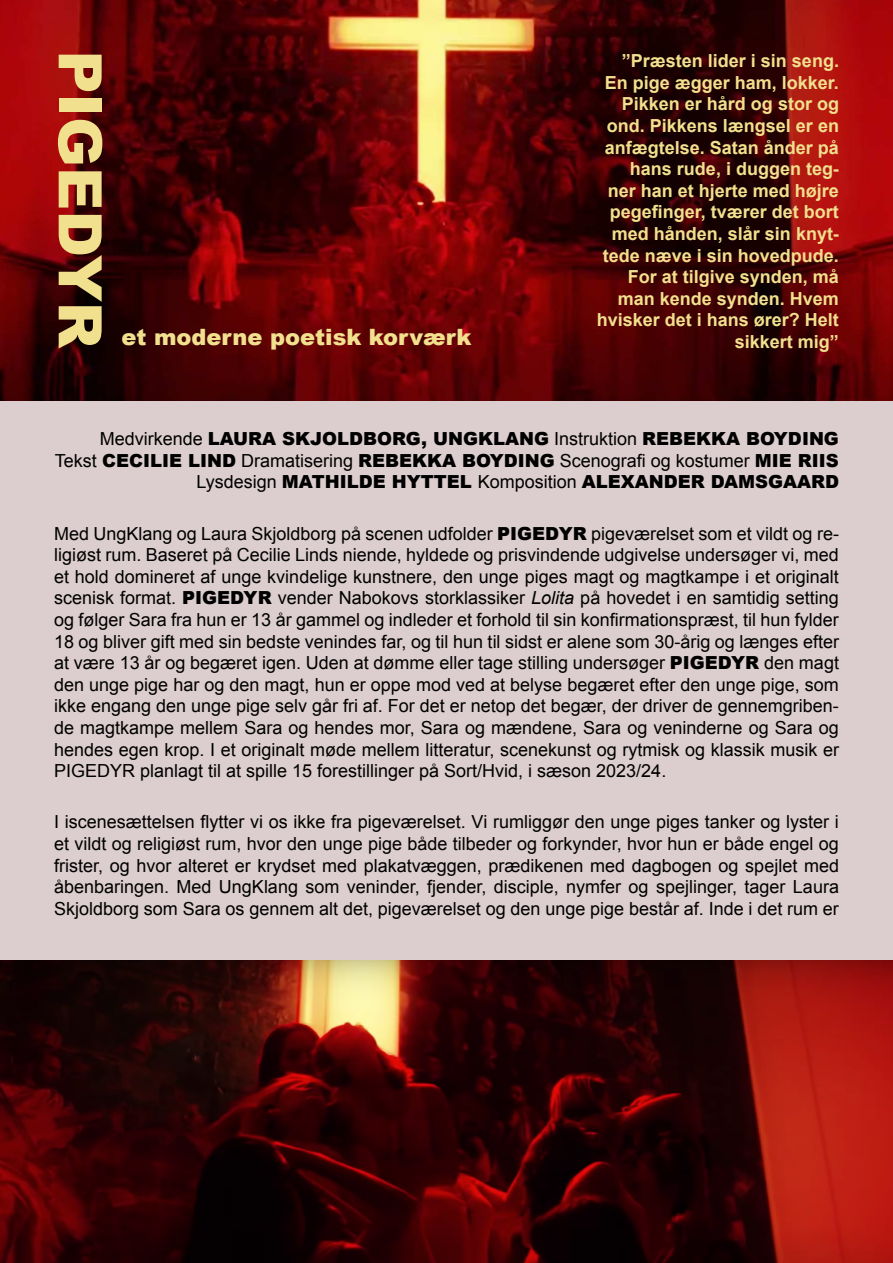
<style>
.page{position:relative;width:893px;height:1263px;background:#dccdce}
.page>*{position:absolute;margin:0;border:0;box-sizing:border-box;transform-origin:0 0}
.t1{font:900 60px "Arial";color:#f1e08d}
.t2{font:900 22.5px "Arial";color:#f1e08d}
.t3{font:18px/21.6px "Arial";color:#000;text-align:justify}
.t4{font:700 18px/21.6px "Arial";color:#f1e08d;text-align:right}
.t5{font:900 18px/21.6px "Arial";color:#000;text-align:right}
.s1{font-weight:400}
.s2{font-weight:900}
.s3{font-style:italic}
</style>
<div class="page">
<img style="left:0;top:0;width:893px;height:400px">
<img style="left:0;top:960px;width:893px;height:303px">
<h1 class="t1" style="left:102px;top:50px;width:300px;rotate:90deg">PIGEDYR</h1>
<p class="t2" style="left:121px;top:329px;width:351px">et moderne poetisk korværk</p>
<p class="t4" style="left:597px;top:51px;width:244px">”Præsten lider i sin seng.<br>En pige ægger ham, lokker.<br>Pikken er hård og stor og ond. Pikkens længsel er en anfægtelse. Satan ånder på hans rude, i duggen teg-<br>ner han et hjerte med højre pegefinger, tværer det bort med hånden, slår sin knyt&shy;tede næve i sin hovedpude.<br>For at tilgive synden, må man kende synden. Hvem hvisker det i hans ører? Helt sikkert mig”</p>
<p class="t5" style="left:55px;top:430px;width:785px"><span class="s1">Medvirkende</span> LAURA SKJOLDBORG, UNGKLANG <span class="s1">Instruktion</span> REBEKKA BOYDING<br><span class="s1">Tekst</span> CECILIE LIND <span class="s1">Dramatisering</span> REBEKKA BOYDING <span class="s1">Scenografi og kostumer</span> MIE RIIS<br><span class="s1">Lysdesign</span> MATHILDE HYTTEL <span class="s1">Komposition</span> ALEXANDER DAMSGAARD</p>
<p class="t3" style="left:54px;top:524px;width:786px">Med UngKlang og Laura Skjoldborg på scenen udfolder <span class="s2">PIGEDYR</span> pigeværelset som et vildt og re&shy;ligiøst rum. Baseret på Cecilie Linds niende, hyldede og prisvindende udgivelse undersøger vi, med et hold domineret af unge kvindelige kunstnere, den unge piges magt og magtkampe i et originalt scenisk format. <span class="s2">PIGEDYR</span> vender Nabokovs storklassiker <span class="s3">Lolita</span> på hovedet i en samtidig setting og følger Sara fra hun er 13 år gammel og indleder et forhold til sin konfirmationspræst, til hun fylder 18 og bliver gift med sin bedste venindes far, og til hun til sidst er alene som 30-årig og længes efter at være 13 år og begæret igen. Uden at dømme eller tage stilling undersøger <span class="s2">PIGEDYR</span> den magt den unge pige har og den magt, hun er oppe mod ved at belyse begæret efter den unge pige, som ikke engang den unge pige selv går fri af. For det er netop det begær, der driver de gennemgriben&shy;de magtkampe mellem Sara og hendes mor, Sara og mændene, Sara og veninderne og Sara og hendes egen krop. I et originalt møde mellem litteratur, scenekunst og rytmisk og klassik musik er PIGEDYR planlagt til at spille 15 forestillinger på Sort/Hvid, i sæson 2023/24.</p>
<p class="t3" style="left:54px;top:811px;width:786px">I iscenesættelsen flytter vi os ikke fra pigeværelset. Vi rumliggør den unge piges tanker og lyster i et vildt og religiøst rum, hvor den unge pige både tilbeder og forkynder, hvor hun er både engel og frister, og hvor alteret er krydset med plakatvæggen, prædikenen med dagbogen og spejlet med åbenbaringen. Med UngKlang som veninder, fjender, disciple, nymfer og spejlinger, tager Laura Skjoldborg som Sara os gennem alt det, pigeværelset og den unge pige består af. Inde i det rum er</p>
</div>
